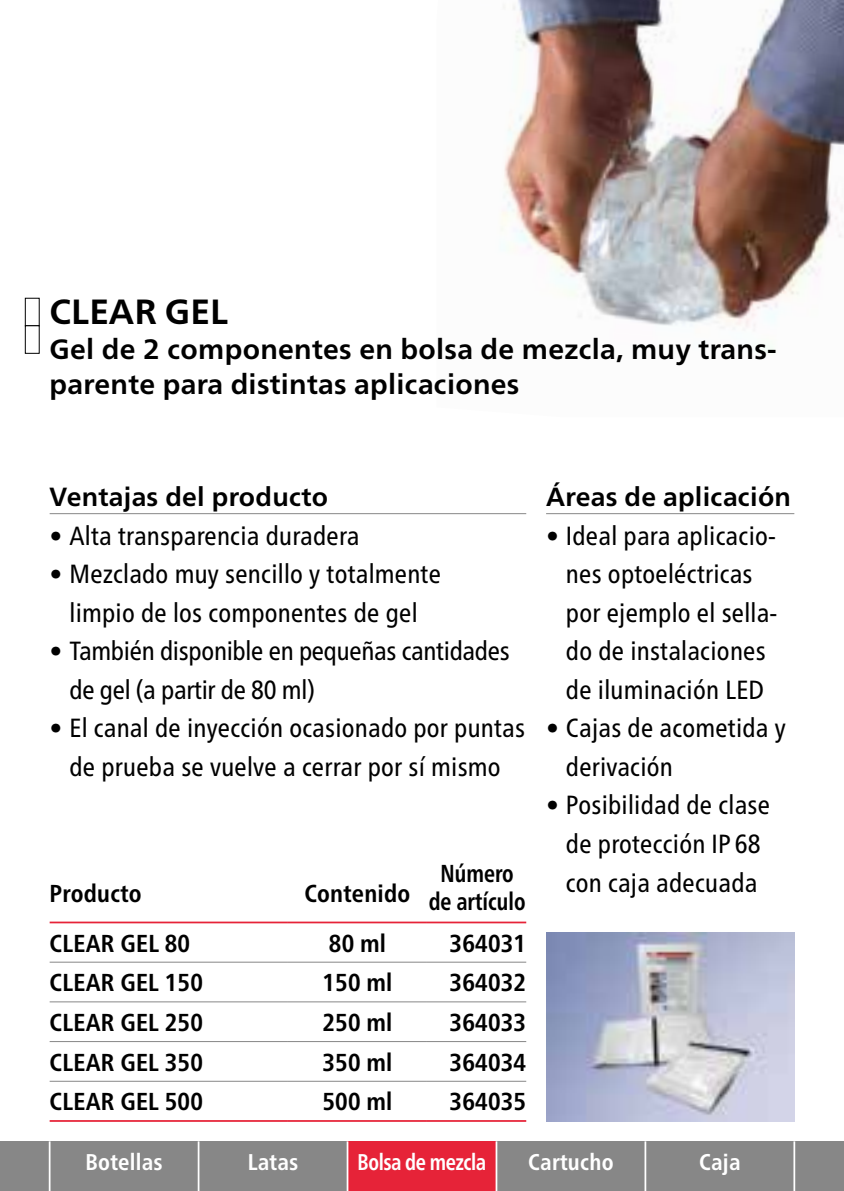
<style>
.page{position:relative;width:844px;height:1191px;background:#fff}
.page>*{position:absolute;margin:0;border:0;box-sizing:border-box;transform-origin:0 0}
.t1{font:700 35px "Frutiger Neue LTW1 G";color:#000}
.t2{font:700 28px/35px "Frutiger Neue LTW1 G";letter-spacing:.01em;color:#000}
.t3{font:condensed 26.25px/38.5px "Frutiger Neue LTW1 G";letter-spacing:.01em;color:#000;text-align:center}
.t4{font:condensed 26.25px/38.5px "Frutiger Neue LTW1 G";letter-spacing:-.01em;color:#000}
.t5{font:700 26.25px "Frutiger Neue LTW1 G";letter-spacing:.01em;color:#000}
.t6{font:700 condensed 24.5px "Frutiger Neue LTW1 G";letter-spacing:.01em;color:#000}
.t7{font:700 condensed 24.5px/28px "Frutiger Neue LTW1 G";letter-spacing:.01em;color:#000;text-align:center;scale:.9 1}
.t8{font:700 condensed 22.75px "Frutiger Neue LTW1 G";letter-spacing:.01em;color:#fff}
.t9{font:700 condensed 22.75px "Frutiger Neue LTW1 G";letter-spacing:-.02em;color:#fff;scale:.9 1}
</style>
<div class="page">
<img style="left:546px;top:933px;width:248px;height:188px">
<img style="left:501px;top:0;width:342px;height:329px">
<div style="left:0;top:1141px;width:843px;height:50px;background:#878787"></div>
<div style="left:347px;top:1141px;width:149px;height:50px;background:#e62338"></div>
<hr style="left:49px;top:1141px;width:1px;height:50px;background:#fff">
<hr style="left:198px;top:1141px;width:1px;height:50px;background:#fff">
<hr style="left:346px;top:1141px;width:2px;height:50px;background:#fff">
<hr style="left:495px;top:1141px;width:2px;height:50px;background:#fff">
<hr style="left:644px;top:1141px;width:2px;height:50px;background:#fff">
<hr style="left:793px;top:1141px;width:2px;height:50px;background:#fff">
<div style="left:25px;top:298px;width:15px;height:28px;border:1px solid #000"></div>
<div style="left:25px;top:325px;width:15px;height:29px;border:1px solid #000"></div>
<hr style="left:50px;top:513px;width:476px;height:1px;background:#878787">
<hr style="left:546px;top:513px;width:248px;height:1px;background:#878787">
<hr style="left:50px;top:921px;width:238px;height:2px;background:#e62338">
<hr style="left:288px;top:921px;width:139px;height:2px;background:#e62338">
<hr style="left:427px;top:921px;width:99px;height:2px;background:#e62338">
<hr style="left:50px;top:1120px;width:238px;height:1px;background:#e62338">
<hr style="left:288px;top:1120px;width:139px;height:1px;background:#e62338">
<hr style="left:427px;top:1120px;width:99px;height:1px;background:#e62338">
<hr style="left:50px;top:961px;width:238px;height:1px;background:#878787">
<hr style="left:288px;top:961px;width:139px;height:1px;background:#878787">
<hr style="left:427px;top:961px;width:99px;height:1px;background:#878787">
<hr style="left:50px;top:1001px;width:238px;height:1px;background:#878787">
<hr style="left:288px;top:1001px;width:139px;height:1px;background:#878787">
<hr style="left:427px;top:1001px;width:99px;height:1px;background:#878787">
<hr style="left:50px;top:1080px;width:238px;height:1px;background:#878787">
<hr style="left:288px;top:1080px;width:139px;height:1px;background:#878787">
<hr style="left:427px;top:1080px;width:99px;height:1px;background:#878787">
<hr style="left:50px;top:1041px;width:238px;height:1px;background:#878787">
<hr style="left:288px;top:1041px;width:139px;height:1px;background:#878787">
<hr style="left:427px;top:1041px;width:99px;height:1px;background:#878787">
<h1 class="t1" style="left:50px;top:287px;width:180px">CLEAR GEL</h1>
<p class="t2" style="left:50px;top:330px;width:728px">Gel de 2 componentes en bolsa de mezcla, muy trans&shy;parente para distintas aplicaciones</p>
<p class="t5" style="left:50px;top:478px;width:280px">Ventajas del producto</p>
<p class="t3" style="left:50px;top:514px;width:311px">• Alta transparencia duradera</p>
<p class="t3" style="left:50px;top:553px;width:393px">• Mezclado muy sencillo y totalmente limpio de los componentes de gel</p>
<p class="t4" style="left:69px;top:630px;width:441px;text-indent:-20px">• También disponible en pequeñas cantidades de gel (a partir de 80 ml)</p>
<p class="t3" style="left:50px;top:707px;width:477px">• El canal de inyección ocasionado por puntas de prueba se vuelve a cerrar por sí mismo</p>
<p class="t7" style="left:428px;top:857px;width:109px">Número de artículo</p>
<p class="t6" style="left:50px;top:874px;width:93px">Producto</p>
<p class="t6" style="left:304px;top:874px;width:107px">Contenido</p>
<p class="t6" style="left:50px;top:925px;width:142px">CLEAR GEL 80</p>
<p class="t6" style="left:329px;top:925px;width:59px">80 ml</p>
<p class="t6" style="left:449px;top:925px;width:78px">364031</p>
<p class="t6" style="left:50px;top:964px;width:155px">CLEAR GEL 150</p>
<p class="t6" style="left:322px;top:964px;width:71px">150 ml</p>
<p class="t6" style="left:449px;top:964px;width:78px">364032</p>
<p class="t6" style="left:50px;top:1004px;width:155px">CLEAR GEL 250</p>
<p class="t6" style="left:322px;top:1004px;width:71px">250 ml</p>
<p class="t6" style="left:449px;top:1004px;width:78px">364033</p>
<p class="t6" style="left:50px;top:1043px;width:155px">CLEAR GEL 350</p>
<p class="t6" style="left:322px;top:1043px;width:71px">350 ml</p>
<p class="t6" style="left:449px;top:1043px;width:78px">364034</p>
<p class="t6" style="left:50px;top:1083px;width:155px">CLEAR GEL 500</p>
<p class="t6" style="left:322px;top:1083px;width:71px">500 ml</p>
<p class="t6" style="left:449px;top:1083px;width:78px">364035</p>
<p class="t5" style="left:546px;top:478px;width:246px">Áreas de aplicación</p>
<p class="t3" style="left:566px;top:514px;width:213px;text-align:left;text-indent:-20px">• Ideal para aplicacio&shy;nes optoeléctricas por ejemplo el sella&shy;do de instalaciones de iluminación LED</p>
<p class="t3" style="left:566px;top:707px;width:221px;text-align:left;text-indent:-20px">• Cajas de acometida y derivación</p>
<p class="t3" style="left:546px;top:784px;width:225px">• Posibilidad de clase de protección IP 68 con caja adecuada</p>
<p class="t8" style="left:86px;top:1144px;width:79px">Botellas</p>
<p class="t8" style="left:248px;top:1144px;width:52px">Latas</p>
<p class="t9" style="left:357px;top:1144px;width:144px">Bolsa de mezcla</p>
<p class="t8" style="left:528px;top:1144px;width:87px">Cartucho</p>
<p class="t8" style="left:699px;top:1144px;width:43px">Caja</p>
</div>
